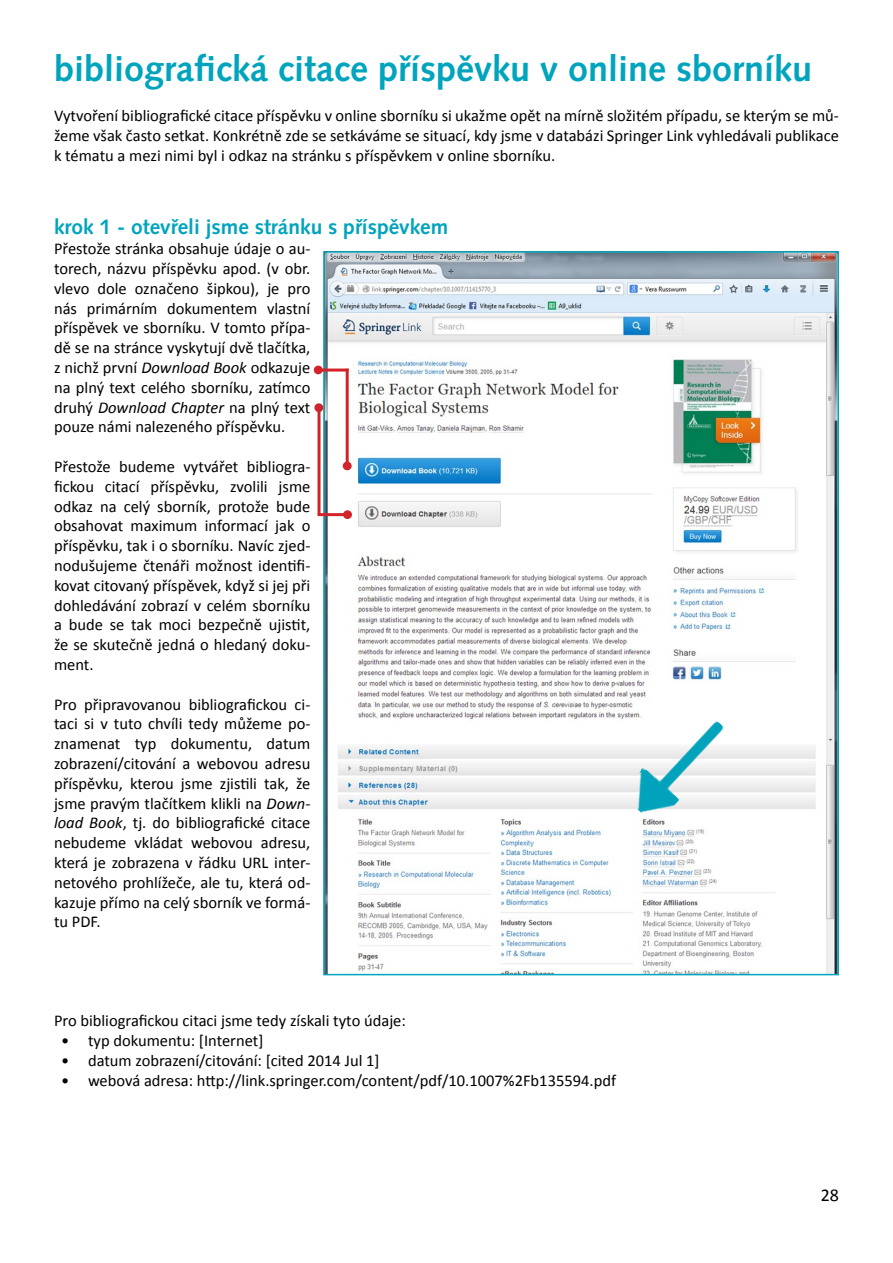
<style>
.page{position:relative;width:893px;height:1263px;background:#fff}
.page>*{position:absolute;margin:0;border:0;box-sizing:border-box;transform-origin:0 0}
.t1{font:700 36px "Syntax LTCE";color:#00a4bd}
.t2{font:700 21px "Syntax LTCE";color:#00a4bd}
.t3{font:18px "Calibri";color:#000}
.t4{font:16.5px/19.8px "Calibri";color:#000;text-align:justify}
.s1{font-style:italic}
</style>
<div class="page">
<img style="left:326px;top:254px;width:510px;height:718px">
<div style="left:344px;top:511px;width:7px;height:7px;background:#d2232a;border-radius:50%"></div>
<div style="left:343px;top:510px;width:9px;height:9px;border:2px solid #d2232a;border-radius:50%"></div>
<div style="left:343px;top:462px;width:8px;height:7px;background:#d2232a;border-radius:50%"></div>
<div style="left:343px;top:462px;width:9px;height:8px;border:2px solid #d2232a;border-radius:50%"></div>
<div style="left:315px;top:366px;width:7px;height:8px;background:#d2232a;border-radius:50%"></div>
<div style="left:314px;top:366px;width:9px;height:8px;border:2px solid #d2232a;border-radius:50%"></div>
<div style="left:315px;top:404px;width:8px;height:7px;background:#d2232a;border-radius:50%"></div>
<div style="left:314px;top:403px;width:9px;height:9px;border:2px solid #d2232a;border-radius:50%"></div>
<hr style="left:320px;top:369px;width:28px;height:3px;background:#d2232a">
<hr style="left:346px;top:369px;width:3px;height:97px;background:#d2232a">
<hr style="left:318px;top:513px;width:29px;height:3px;background:#d2232a">
<hr style="left:318px;top:407px;width:3px;height:108px;background:#d2232a">
<img style="left:619px;top:705px;width:117px;height:121px">
<h1 class="t1" style="left:54px;top:48px;width:760px">bibliografická citace příspěvku v online sborníku</h1>
<p class="t4" style="left:54px;top:106px;width:786px">Vytvoření bibliografické citace příspěvku v online sborníku si ukažme opět na mírně složitém případu, se kterým se mů&shy;žeme však často setkat. Konkrétně zde se setkáváme se situací, kdy jsme v databázi Springer Link vyhledávali publikace k tématu a mezi nimi byl i odkaz na stránku s příspěvkem v online sborníku.</p>
<p class="t2" style="left:54px;top:215px;width:396px">krok 1 - otevřeli jsme stránku s příspěvkem</p>
<p class="t4" style="left:54px;top:239px;width:258px">Přestože stránka obsahuje údaje o au&shy;torech, názvu příspěvku apod. (v obr. vlevo dole označeno šipkou), je pro nás primárním dokumentem vlastní příspěvek ve sborníku. V tomto přípa&shy;dě se na stránce vyskytují dvě tlačítka, z nichž první <span class="s1">Download Book</span> odkazuje na plný text celého sborníku, zatímco druhý <span class="s1">Download Chapter</span> na plný text pouze námi nalezeného příspěvku.</p>
<p class="t4" style="left:54px;top:457px;width:258px">Přestože budeme vytvářet bibliogra&shy;fickou citací příspěvku, zvolili jsme odkaz na celý sborník, protože bude obsahovat maximum informací jak o příspěvku, tak i o sborníku. Navíc zjed&shy;nodušujeme čtenáři možnost identifi&shy;kovat citovaný příspěvek, když si jej při dohledávání zobrazí v celém sborníku a bude se tak moci bezpečně ujistit, že se skutečně jedná o hledaný doku&shy;ment.</p>
<p class="t4" style="left:54px;top:694px;width:258px">Pro připravovanou bibliografickou ci&shy;taci si v tuto chvíli tedy můžeme po&shy;znamenat typ dokumentu, datum zobrazení/citování a webovou adresu příspěvku, kterou jsme zjistili tak, že jsme pravým tlačítkem klikli na <span class="s1">Down&shy;load Book</span>, tj. do bibliografické citace nebudeme vkládat webovou adresu, která je zobrazena v řádku URL inter&shy;netového prohlížeče, ale tu, která od&shy;kazuje přímo na celý sborník ve formá&shy;tu PDF.</p>
<p class="t4" style="left:54px;top:1011px;width:353px">Pro bibliografickou citaci jsme tedy získali tyto údaje:</p>
<p class="t4" style="left:61px;top:1031px;width:204px">• typ dokumentu: [Internet]</p>
<p class="t4" style="left:61px;top:1051px;width:320px">• datum zobrazení/citování: [cited 2014 Jul 1]</p>
<p class="t4" style="left:61px;top:1070px;width:556px">• webová adresa: http://link.springer.com/content/pdf/10.1007%2Fb135594.pdf</p>
<p class="t3" style="left:821px;top:1183px;width:20px">28</p>
</div>
